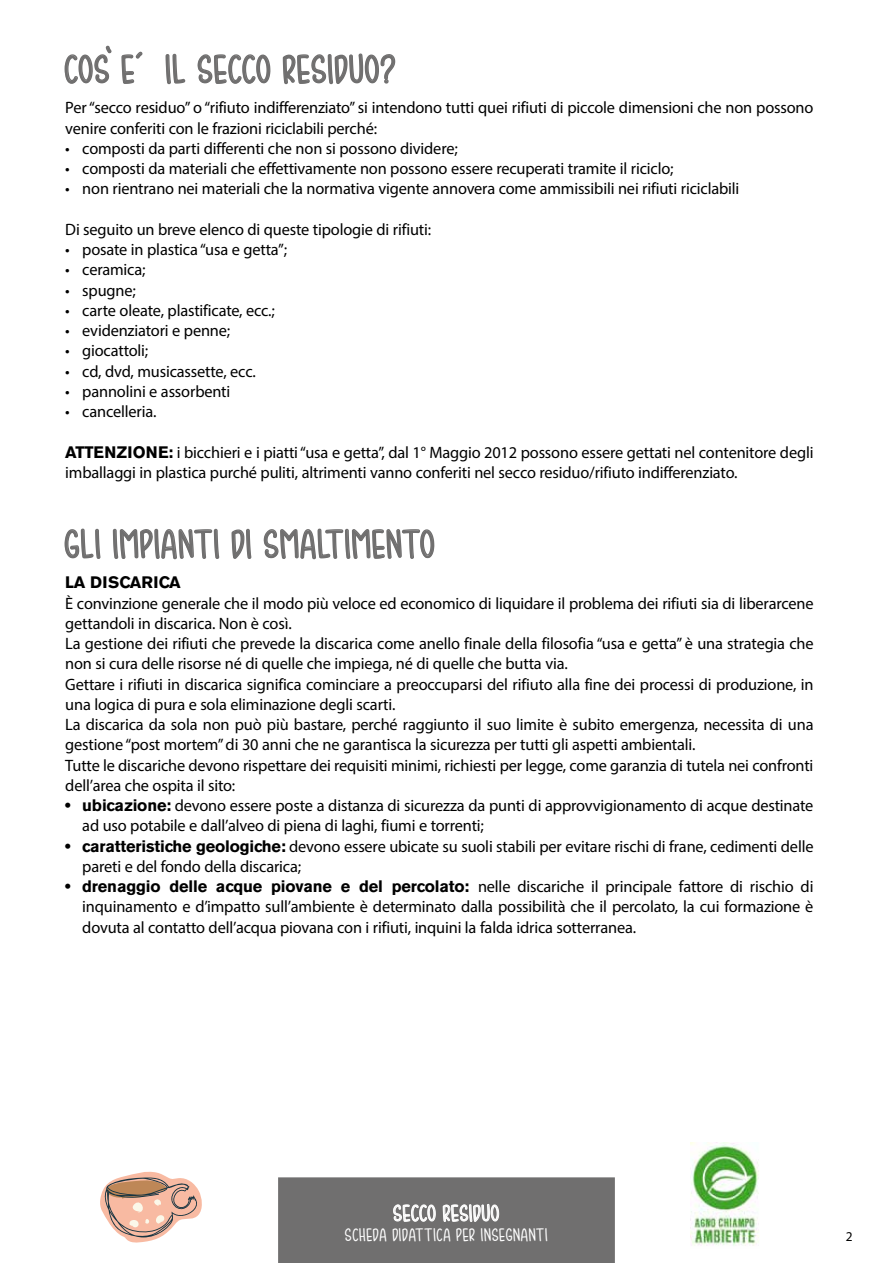
<style>
.page{position:relative;width:893px;height:1263px;background:#fff}
.page>*{position:absolute;margin:0;border:0;box-sizing:border-box;transform-origin:0 0}
.t1{font:36px "Happy Ending";letter-spacing:.05em;color:#706f6f}
.t2{font:21px "Happy Ending";letter-spacing:.05em;color:#fff}
.t3{font:16.5px/20.2px "Myriad Pro";letter-spacing:-.01em;color:#000}
.t4{font:16.5px "Happy Ending";letter-spacing:.05em;color:#fff}
.t5{font:700 16.5px "Akzidenz Grotesk BE";letter-spacing:.01em;color:#000}
.t6{font:13.5px "Myriad Pro";color:#000}
.s1{font-family:"Akzidenz Grotesk BE";font-weight:700}
</style>
<div class="page">
<img style="left:690px;top:1142px;width:69px;height:104px">
<div style="left:278px;top:1177px;width:337px;height:86px;background:#706f6f"></div>
<svg style="left:100px;top:1171px;width:102px;height:72px"></svg>
<svg style="left:121px;top:51px;width:22px;height:33px"></svg>
<svg style="left:165px;top:53px;width:21px;height:32px"></svg>
<svg style="left:197px;top:54px;width:74px;height:30px"></svg>
<svg style="left:282px;top:53px;width:114px;height:32px"></svg>
<svg style="left:64px;top:528px;width:37px;height:31px"></svg>
<svg style="left:112px;top:528px;width:108px;height:32px"></svg>
<svg style="left:231px;top:528px;width:21px;height:31px"></svg>
<svg style="left:263px;top:528px;width:172px;height:32px"></svg>
<svg style="left:64px;top:45px;width:48px;height:39px"></svg>
<h1 class="t1" style="left:65px;top:52px;width:332px">COS E'È IL SECCO RESIDUO?</h1>
<p class="t3" style="left:65px;top:98px;width:750px">Per “secco residuo” o “rifiuto indifferenziato” si intendono tutti quei rifiuti di piccole dimensioni che non possono venire conferiti con le frazioni riciclabili perché:</p>
<p class="t3" style="left:65px;top:138px;width:394px">• composti da parti differenti che non si possono dividere;</p>
<p class="t3" style="left:65px;top:158px;width:610px">• composti da materiali che effettivamente non possono essere recuperati tramite il riciclo;</p>
<p class="t3" style="left:65px;top:179px;width:676px">• non rientrano nei materiali che la normativa vigente annovera come ammissibili nei rifiuti riciclabili</p>
<p class="t3" style="left:65px;top:219px;width:367px">Di seguito un breve elenco di queste tipologie di rifiuti:</p>
<p class="t3" style="left:65px;top:239px;width:223px">• posate in plastica “usa e getta”;</p>
<p class="t3" style="left:65px;top:260px;width:82px">• ceramica;</p>
<p class="t3" style="left:65px;top:280px;width:72px">• spugne;</p>
<p class="t3" style="left:65px;top:300px;width:211px">• carte oleate, plastificate, ecc.;</p>
<p class="t3" style="left:65px;top:320px;width:166px">• evidenziatori e penne;</p>
<p class="t3" style="left:65px;top:341px;width:85px">• giocattoli;</p>
<p class="t3" style="left:65px;top:361px;width:192px">• cd, dvd, musicassette, ecc.</p>
<p class="t3" style="left:65px;top:381px;width:167px">• pannolini e assorbenti</p>
<p class="t3" style="left:65px;top:401px;width:93px">• cancelleria.</p>
<p class="t3" style="left:65px;top:442px;width:750px"><span class="s1">ATTENZIONE:</span> i bicchieri e i piatti “usa e getta”, dal 1° Maggio 2012 possono essere gettati nel contenitore degli imballaggi in plastica purché puliti, altrimenti vanno conferiti nel secco residuo/rifiuto indifferenziato.</p>
<h1 class="t1" style="left:65px;top:527px;width:371px">GLI IMPIANTI DI SMALTIMENTO</h1>
<p class="t5" style="left:65px;top:573px;width:117px">LA DISCARICA</p>
<p class="t3" style="left:65px;top:593px;width:750px">È convinzione generale che il modo più veloce ed economico di liquidare il problema dei rifiuti sia di liberarcene gettandoli in discarica. Non è così.<br>La gestione dei rifiuti che prevede la discarica come anello finale della filosofia “usa e getta” è una strategia che non si cura delle risorse né di quelle che impiega, né di quelle che butta via.<br>Gettare i rifiuti in discarica significa cominciare a preoccuparsi del rifiuto alla fine dei processi di produzione, in una logica di pura e sola eliminazione degli scarti.<br>La discarica da sola non può più bastare, perché raggiunto il suo limite è subito emergenza, necessita di una gestione “post mortem” di 30 anni che ne garantisca la sicurezza per tutti gli aspetti ambientali.<br>Tutte le discariche devono rispettare dei requisiti minimi, richiesti per legge, come garanzia di tutela nei confronti dell’area che ospita il sito:</p>
<p class="t3" style="left:82px;top:795px;width:733px;text-indent:-17px"><span class="s1">• ubicazione:</span> devono essere poste a distanza di sicurezza da punti di approvvigionamento di acque destinate ad uso potabile e dall’alveo di piena di laghi, fiumi e torrenti;</p>
<p class="t3" style="left:82px;top:835px;width:733px;text-indent:-17px"><span class="s1">• caratteristiche geologiche:</span> devono essere ubicate su suoli stabili per evitare rischi di frane, cedimenti delle pareti e del fondo della discarica;</p>
<p class="t3" style="left:82px;top:876px;width:733px;text-align:justify;text-indent:-17px"><span class="s1">• drenaggio delle acque piovane e del percolato:</span> nelle discariche il principale fattore di rischio di inquinamento e d’impatto sull’ambiente è determinato dalla possibilità che il percolato, la cui formazione è dovuta al contatto dell’acqua piovana con i rifiuti, inquini la falda idrica sotterranea.</p>
<p class="t2" style="left:394px;top:1203px;width:107px">SECCO RESIDUO</p>
<p class="t4" style="left:345px;top:1226px;width:204px">SCHEDA DIDATTICA PER INSEGNANTI</p>
<p class="t6" style="left:846px;top:1228px;width:8px">2</p>
</div>
